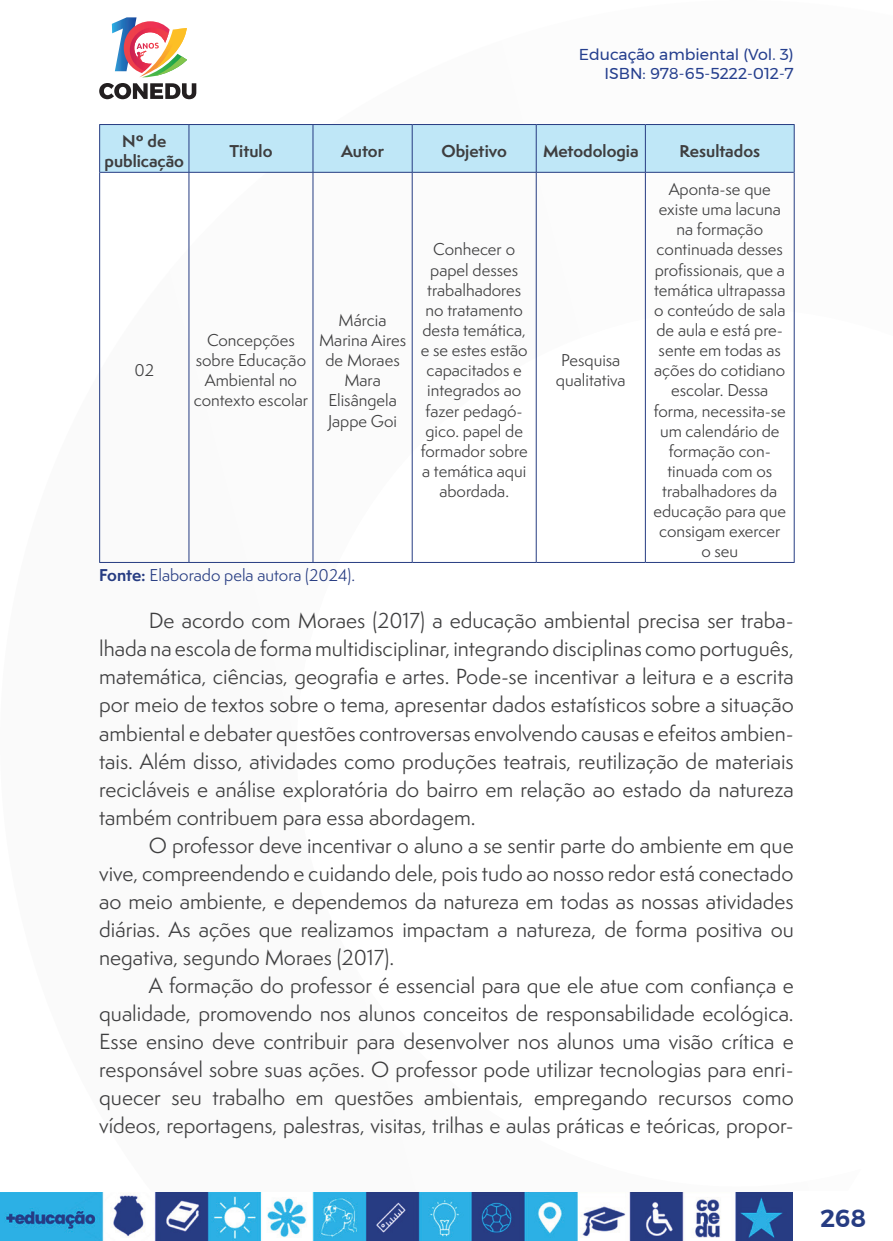
<style>
.page{position:relative;width:893px;height:1241px;background:#fff}
.page>*{position:absolute;margin:0;border:0;box-sizing:border-box;transform-origin:0 0}
.t1{font:600 24.5px "Montserrat";color:#263c82}
._7_CORPO{font:20.12px/28px "Semplicita Pro";color:#3e3e3f;text-align:justify}
._10_TABELA{font:15.75px/20.1px "Semplicita Pro";color:#3e3e3f;text-align:center}
._10_TABELA-2{font:700 15.75px/20.1px "Semplicita Pro";color:#3e3e3f;text-align:center}
.t2{font:15.75px/18.9px "Montserrat";color:#253f8e;text-align:right}
._13_FONTES{font:15.75px "Semplicita Pro";color:#263c82}
.s1{font-weight:700}
</style>
<div class="page">
<svg style="left:112px;top:17px;width:75px;height:60px"></svg>
<svg style="left:99px;top:83px;width:97px;height:16px"></svg>
<img style="left:0;top:1192px;width:793px;height:48px">
<div style="left:100px;top:125px;width:694px;height:47px;background:#bfe7f7"></div>
<hr style="left:189px;top:125px;width:1px;height:47px;background:#263c82">
<hr style="left:313px;top:125px;width:1px;height:47px;background:#263c82">
<hr style="left:412px;top:125px;width:1px;height:47px;background:#263c82">
<hr style="left:536px;top:125px;width:1px;height:47px;background:#263c82">
<hr style="left:645px;top:125px;width:1px;height:47px;background:#263c82">
<hr style="left:100px;top:172px;width:89px;height:1px;background:#263c82">
<hr style="left:189px;top:172px;width:124px;height:1px;background:#263c82">
<hr style="left:313px;top:172px;width:99px;height:1px;background:#263c82">
<hr style="left:412px;top:172px;width:124px;height:1px;background:#263c82">
<hr style="left:536px;top:172px;width:109px;height:1px;background:#263c82">
<hr style="left:645px;top:172px;width:149px;height:1px;background:#263c82">
<hr style="left:189px;top:172px;width:1px;height:390px;background:#263c82">
<hr style="left:313px;top:172px;width:1px;height:390px;background:#263c82">
<hr style="left:412px;top:172px;width:1px;height:390px;background:#263c82">
<hr style="left:536px;top:172px;width:1px;height:390px;background:#263c82">
<hr style="left:645px;top:172px;width:1px;height:390px;background:#263c82">
<hr style="left:99px;top:124px;width:90px;height:1px;background:#263c82">
<hr style="left:99px;top:125px;width:1px;height:47px;background:#263c82">
<hr style="left:189px;top:124px;width:124px;height:1px;background:#263c82">
<hr style="left:313px;top:124px;width:99px;height:1px;background:#263c82">
<hr style="left:412px;top:124px;width:124px;height:1px;background:#263c82">
<hr style="left:536px;top:124px;width:109px;height:1px;background:#263c82">
<hr style="left:645px;top:124px;width:150px;height:1px;background:#263c82">
<hr style="left:794px;top:125px;width:1px;height:47px;background:#263c82">
<hr style="left:99px;top:172px;width:1px;height:390px;background:#263c82">
<hr style="left:794px;top:172px;width:1px;height:390px;background:#263c82">
<hr style="left:99px;top:562px;width:90px;height:1px;background:#263c82">
<hr style="left:189px;top:562px;width:124px;height:1px;background:#263c82">
<hr style="left:313px;top:562px;width:99px;height:1px;background:#263c82">
<hr style="left:412px;top:562px;width:124px;height:1px;background:#263c82">
<hr style="left:536px;top:562px;width:109px;height:1px;background:#263c82">
<hr style="left:645px;top:562px;width:150px;height:1px;background:#263c82">
<p class="t2" style="left:579px;top:45px;width:216px">Educação ambiental (Vol. 3)<br>ISBN: 978-65-5222-012-7</p>
<p class="_10_TABELA-2" style="left:105px;top:131px;width:81px">Nº de publicação</p>
<p class="_10_TABELA-2" style="left:229px;top:141px;width:44px">Titulo</p>
<p class="_10_TABELA-2" style="left:341px;top:141px;width:44px">Autor</p>
<p class="_10_TABELA-2" style="left:442px;top:141px;width:67px">Objetivo</p>
<p class="_10_TABELA-2" style="left:543px;top:141px;width:97px">Metodologia</p>
<p class="_10_TABELA-2" style="left:679px;top:141px;width:82px">Resultados</p>
<p class="_10_TABELA" style="left:135px;top:360px;width:21px">02</p>
<p class="_10_TABELA" style="left:194px;top:330px;width:116px">Concepções sobre Educação<br>Ambiental no contexto escolar</p>
<p class="_10_TABELA" style="left:319px;top:309px;width:88px">Márcia<br>Marina Aires de Moraes<br>Mara<br>Elisângela<br>Jappe Goi</p>
<p class="_10_TABELA" style="left:421px;top:239px;width:109px">Conhecer o papel desses trabalhadores no tratamento desta temática, e se estes estão capacitados e integrados ao fazer pedagó&shy;gico. papel de</p>
<p class="_10_TABELA" style="left:421px;top:440px;width:108px">formador sobre</p>
<p class="_10_TABELA" style="left:422px;top:460px;width:106px">a temática aqui</p>
<p class="_10_TABELA" style="left:439px;top:481px;width:71px">abordada.</p>
<p class="_10_TABELA" style="left:556px;top:350px;width:71px">Pesquisa qualitativa</p>
<p class="_10_TABELA" style="left:653px;top:179px;width:134px">Aponta-se que existe uma lacuna na formação continuada desses profissionais, que a temática ultrapassa o conteúdo de sala de aula e está pre&shy;sente em todas as ações do cotidiano escolar. Dessa forma, necessita-se um calendário de formação con&shy;tinuada com os trabalhadores da educação para que consigam exercer o seu</p>
<p class="_13_FONTES" style="left:99px;top:564px;width:257px"><span class="s1">Fonte:</span> Elaborado pela autora (2024).</p>
<p class="_7_CORPO" style="left:99px;top:606px;width:696px;text-indent:50px">De acordo com Moraes (2017) a educação ambiental precisa ser traba&shy;lhada na escola de forma multidisciplinar, integrando disciplinas como português, matemática, ciências, geografia e artes. Pode-se incentivar a leitura e a escrita por meio de textos sobre o tema, apresentar dados estatísticos sobre a situação ambiental e debater questões controversas envolvendo causas e efeitos ambien&shy;tais. Além disso, atividades como produções teatrais, reutilização de materiais recicláveis e análise exploratória do bairro em relação ao estado da natureza também contribuem para essa abordagem.</p>
<p class="_7_CORPO" style="left:99px;top:830px;width:696px;text-indent:50px">O professor deve incentivar o aluno a se sentir parte do ambiente em que vive, compreendendo e cuidando dele, pois tudo ao nosso redor está conectado ao meio ambiente, e dependemos da natureza em todas as nossas atividades diárias. As ações que realizamos impactam a natureza, de forma positiva ou negativa, segundo Moraes (2017).</p>
<p class="_7_CORPO" style="left:99px;top:970px;width:696px;text-indent:50px">A formação do professor é essencial para que ele atue com confiança e qualidade, promovendo nos alunos conceitos de responsabilidade ecológica.<br>Esse ensino deve contribuir para desenvolver nos alunos uma visão crítica e responsável sobre suas ações. O professor pode utilizar tecnologias para enri&shy;quecer seu trabalho em questões ambientais, empregando recursos como vídeos, reportagens, palestras, visitas, trilhas e aulas práticas e teóricas, propor-</p>
<p class="t1" style="left:821px;top:1198px;width:47px">268</p>
</div>
